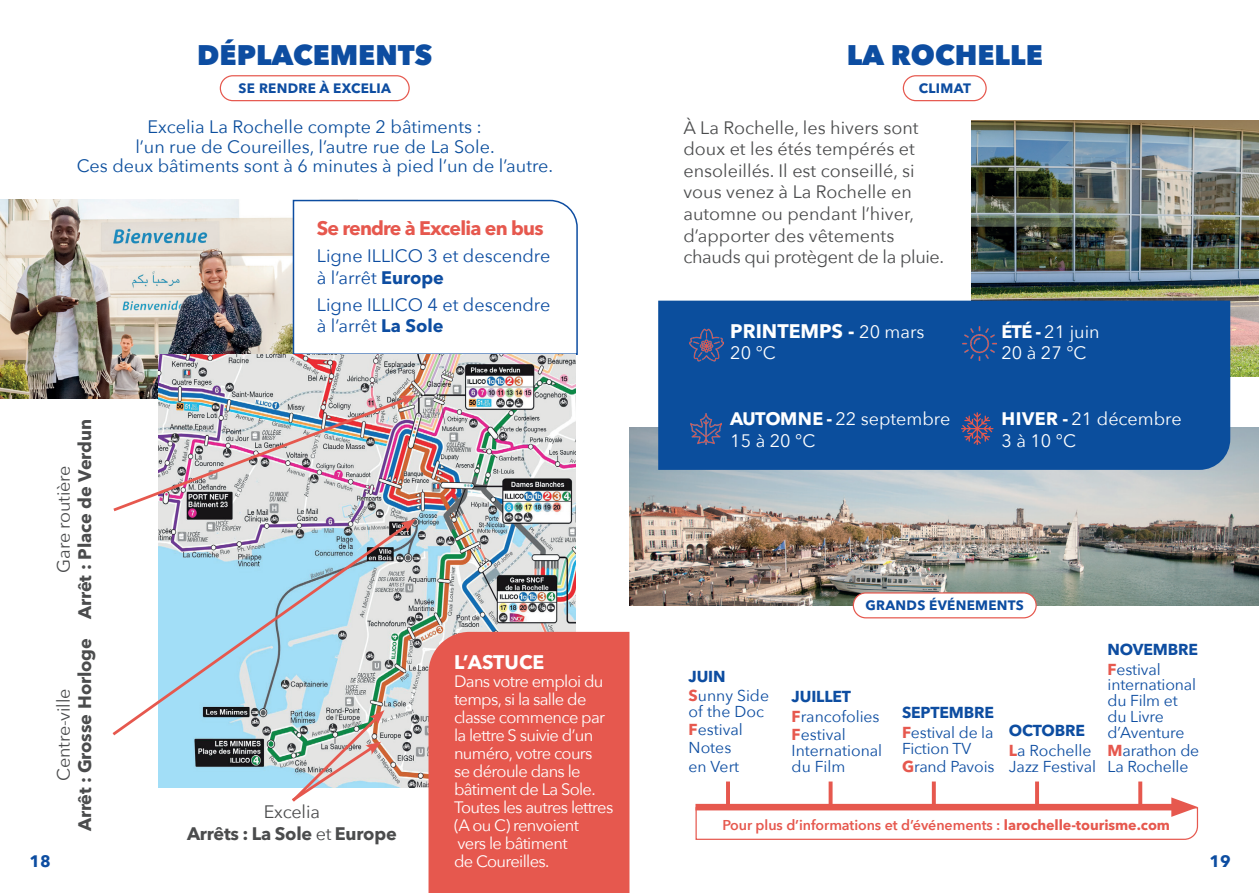
<style>
.page{position:relative;width:1259px;height:893px;background:#fff}
.page>*{position:absolute;margin:0;border:0;box-sizing:border-box;transform-origin:0 0}
.t1{font:800 28.35px "Avenir Next";color:#0d4da1}
.t2{font:700 19.5px "Avenir Next LT Pro";color:#fff}
.t3{font:700 19.5px "Avenir Next LT Pro";letter-spacing:-.04em;color:#e6584e}
.t4{font:18px/21.6px "Avenir Next";color:#4b4c4d}
.t5{font:18px/19.5px "Avenir Next";color:#0b4e9d;text-align:center}
.t6{font:18px/21.6px "Avenir Next";color:#0d4da1}
.t7{font:18px/21.6px "Avenir Next";color:#fff}
.t8{font:700 18px "Avenir Next LT Pro";letter-spacing:-.01em;color:#4b4c4d}
.t9{font:16.5px/18px "Avenir Next";letter-spacing:-.04em;color:#fff}
.t10{font:700 16.5px "Avenir Next LT Pro";color:#0d4da1}
.t11{font:15.75px/15.8px "Avenir Next";letter-spacing:-.01em;color:#0d4da1}
.t12{font:700 15.75px "Avenir Next LT Pro";letter-spacing:-.01em;color:#0d4da1}
.t13{font:600 14.25px "Avenir Next";letter-spacing:-.005em;color:#e6584e}
.t14{font:700 13.5px "Avenir Next LT Pro";letter-spacing:.02em;color:#0d4da1}
.s1{font-family:"Avenir Next LT Pro";font-weight:700}
.s2{font-family:"Avenir Next";font-weight:400;font-size:18px}
.s3{font-family:"Avenir Next LT Pro";font-weight:700;color:#e6584e}
.s4{font-family:"Avenir Next";font-weight:400}
</style>
<div class="page">
<svg style="left:695px;top:797px;width:503px;height:43px"></svg>
<svg style="left:932px;top:781px;width:4px;height:25px"></svg>
<svg style="left:828px;top:781px;width:4px;height:25px"></svg>
<hr style="left:726px;top:781px;width:4px;height:25px;background:#e6584e">
<svg style="left:1138px;top:781px;width:4px;height:25px"></svg>
<svg style="left:1035px;top:781px;width:4px;height:25px"></svg>
<img style="left:971px;top:120px;width:288px;height:257px">
<img style="left:630px;top:428px;width:629px;height:177px">
<div style="left:658px;top:301px;width:572px;height:169px;background:#0b4e9d"></div>
<img style="left:690px;top:413px;width:31px;height:32px">
<img style="left:690px;top:328px;width:34px;height:33px">
<img style="left:962px;top:327px;width:34px;height:33px">
<img style="left:0;top:200px;width:292px;height:199px">
<svg style="left:292px;top:199px;width:286px;height:157px"></svg>
<img style="left:159px;top:355px;width:416px;height:433px">
<svg style="left:112px;top:521px;width:299px;height:217px"></svg>
<svg style="left:400px;top:519px;width:16px;height:13px"></svg>
<img style="left:110px;top:396px;width:306px;height:117px">
<svg style="left:289px;top:710px;width:95px;height:92px"></svg>
<div style="left:853px;top:593px;width:183px;height:25px;background:#fff;border-radius:12px"></div>
<div style="left:852px;top:592px;width:184px;height:26px;border:1px solid #e6584e;border-radius:12px"></div>
<div style="left:220px;top:75px;width:190px;height:26px;border:1px solid #e6584e;border-radius:12px"></div>
<div style="left:902px;top:75px;width:84px;height:26px;border:1px solid #e6584e;border-radius:12px"></div>
<svg style="left:961px;top:412px;width:32px;height:33px"></svg>
<div style="left:428px;top:632px;width:201px;height:261px;background:#e6584e"></div>
<h1 class="t1" style="left:197px;top:37px;width:236px">DÉPLACEMENTS</h1>
<h1 class="t1" style="left:846px;top:37px;width:197px">LA ROCHELLE</h1>
<p class="t14" style="left:239px;top:80px;width:154px">SE RENDRE À EXCELIA</p>
<p class="t14" style="left:919px;top:80px;width:54px">CLIMAT</p>
<p class="t5" style="left:77px;top:116px;width:478px">Excelia La Rochelle compte 2 bâtiments :<br>l’un rue de Coureilles, l’autre rue de La Sole.<br>Ces deux bâtiments sont à 6 minutes à pied l’un de l’autre.</p>
<p class="t3" style="left:317px;top:216px;width:228px">Se rendre à Excelia en bus</p>
<p class="t6" style="left:317px;top:244px;width:235px">Ligne ILLICO 3 et descendre à l’arrêt <span class="s1">Europe</span></p>
<p class="t6" style="left:317px;top:293px;width:235px">Ligne ILLICO 4 et descendre à l’arrêt <span class="s1">La Sole</span></p>
<p class="t4" style="left:683px;top:116px;width:262px">À La Rochelle, les hivers sont doux et les étés tempérés et ensoleillés. Il est conseillé, si vous venez à La Rochelle en automne ou pendant l’hiver, d’apporter des vêtements chauds qui protègent de la pluie.</p>
<p class="t2" style="left:730px;top:319px;width:196px">PRINTEMPS - <span class="s2">20 mars</span></p>
<p class="t7" style="left:730px;top:342px;width:47px">20 °C</p>
<p class="t7" style="left:1001px;top:320px;width:100px"><span class="s1">ÉTÉ -</span> 21 juin<br>20 à 27 °C</p>
<p class="t8" style="left:74px;top:619px;width:202px;rotate:-90deg">Arrêt : Place de Verdun</p>
<p class="t4" style="left:52px;top:573px;width:108px;rotate:-90deg">Gare routière</p>
<p class="t7" style="left:730px;top:407px;width:222px"><span class="s1">AUTOMNE -</span> 22 septembre<br>15 à 20 °C</p>
<p class="t7" style="left:1001px;top:407px;width:182px"><span class="s1">HIVER -</span> 21 décembre<br>3 à 10 °C</p>
<p class="t14" style="left:865px;top:597px;width:160px">GRANDS ÉVÉNEMENTS</p>
<p class="t8" style="left:74px;top:831px;width:194px;rotate:-90deg">Arrêt : Grosse Horloge</p>
<p class="t12" style="left:1107px;top:640px;width:92px">NOVEMBRE</p>
<p class="t11" style="left:1107px;top:660px;width:90px"><span class="s3">F</span>estival international du Film et du Livre d’Aventure</p>
<p class="t11" style="left:1107px;top:742px;width:93px"><span class="s3">M</span>arathon de<br>La Rochelle</p>
<p class="t2" style="left:454px;top:650px;width:92px">L’ASTUCE</p>
<p class="t9" style="left:454px;top:671px;width:161px">Dans votre emploi du temps, si la salle de classe commence par la lettre S suivie d’un numéro, votre cours<br>se déroule dans le bâtiment de La Sole.<br>Toutes les autres lettres (A ou C) renvoient<br>vers le bâtiment<br>de Coureilles.</p>
<p class="t12" style="left:688px;top:667px;width:39px">JUIN</p>
<p class="t11" style="left:688px;top:687px;width:82px"><span class="s3">S</span>unny Side of the Doc</p>
<p class="t11" style="left:688px;top:720px;width:56px;line-height:18.5px"><span class="s3">F</span>estival<br>Notes en Vert</p>
<p class="t4" style="left:52px;top:781px;width:94px;rotate:-90deg">Centre-ville</p>
<p class="t12" style="left:791px;top:687px;width:61px">JUILLET</p>
<p class="t11" style="left:791px;top:706px;width:89px;line-height:18.5px"><span class="s3">F</span>rancofolies<br><span class="s3">F</span>estival</p>
<p class="t11" style="left:791px;top:742px;width:92px">International du Film</p>
<p class="t12" style="left:902px;top:703px;width:94px">SEPTEMBRE</p>
<p class="t11" style="left:902px;top:724px;width:93px"><span class="s3">F</span>estival de la<br>Fiction TV</p>
<p class="t11" style="left:902px;top:758px;width:94px"><span class="s3">G</span>rand Pavois</p>
<p class="t12" style="left:1009px;top:721px;width:78px">OCTOBRE</p>
<p class="t11" style="left:1009px;top:742px;width:89px"><span class="s3">L</span>a Rochelle<br>Jazz Festival</p>
<p class="t4" style="left:264px;top:800px;width:58px">Excelia</p>
<p class="t8" style="left:187px;top:822px;width:211px">Arrêts : La Sole <span class="s4">et</span> Europe</p>
<p class="t13" style="left:722px;top:813px;width:449px">Pour plus d’informations et d’événements : <span class="s1">larochelle-tourisme.com</span></p>
<p class="t10" style="left:29px;top:851px;width:23px">18</p>
<p class="t10" style="left:1209px;top:851px;width:23px">19</p>
</div>
